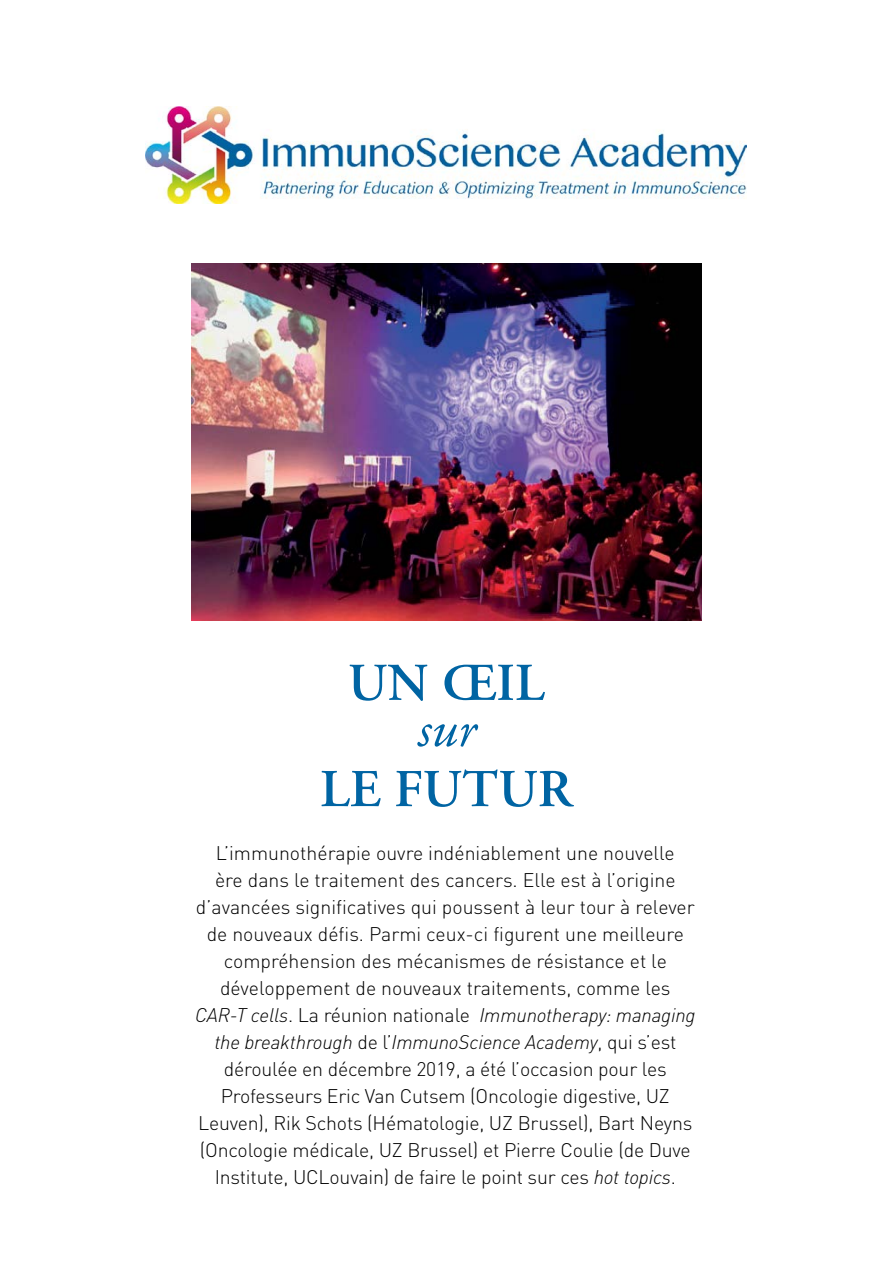
<style>
.page{position:relative;width:893px;height:1263px;background:#fff}
.page>*{position:absolute;margin:0;border:0;box-sizing:border-box;transform-origin:0 0}
.t1{font:600 53.1px "Adobe Garamond";color:#0064a3}
.t2{font:italic 53.1px "Adobe Garamond";color:#0064a3}
.t3{font:300 19.5px/27px "DIN Pro";letter-spacing:-.01em;color:#000;text-align:center}
.s1{font-style:italic}
</style>
<div class="page">
<img style="left:146px;top:106px;width:601px;height:97px">
<img style="left:191px;top:264px;width:511px;height:357px">
<h1 class="t1" style="left:348px;top:654px;width:198px">UN ŒIL</h1>
<h1 class="t2" style="left:417px;top:701px;width:60px">sur</h1>
<h1 class="t1" style="left:320px;top:760px;width:254px">LE FUTUR</h1>
<p class="t3" style="left:195px;top:838px;width:502px">L’immunothérapie ouvre indéniablement une nouvelle<br>ère dans le traitement des cancers. Elle est à l’origine d’avancées significatives qui poussent à leur tour à relever de nouveaux défis. Parmi ceux-ci figurent une meilleure compréhension des mécanismes de résistance et le développement de nouveaux traitements, comme les <span class="s1">CAR-T cells</span>. La réunion nationale <span class="s1">Immunotherapy: managing the breakthrough</span> de l’<span class="s1">ImmunoScience Academy</span>, qui s’est déroulée en décembre 2019, a été l’occasion pour les Professeurs Eric Van Cutsem (Oncologie digestive, UZ Leuven), Rik Schots (Hématologie, UZ Brussel), Bart Neyns (Oncologie médicale, UZ Brussel) et Pierre Coulie (de Duve Institute, UCLouvain) de faire le point sur ces <span class="s1">hot topics</span>.</p>
</div>
